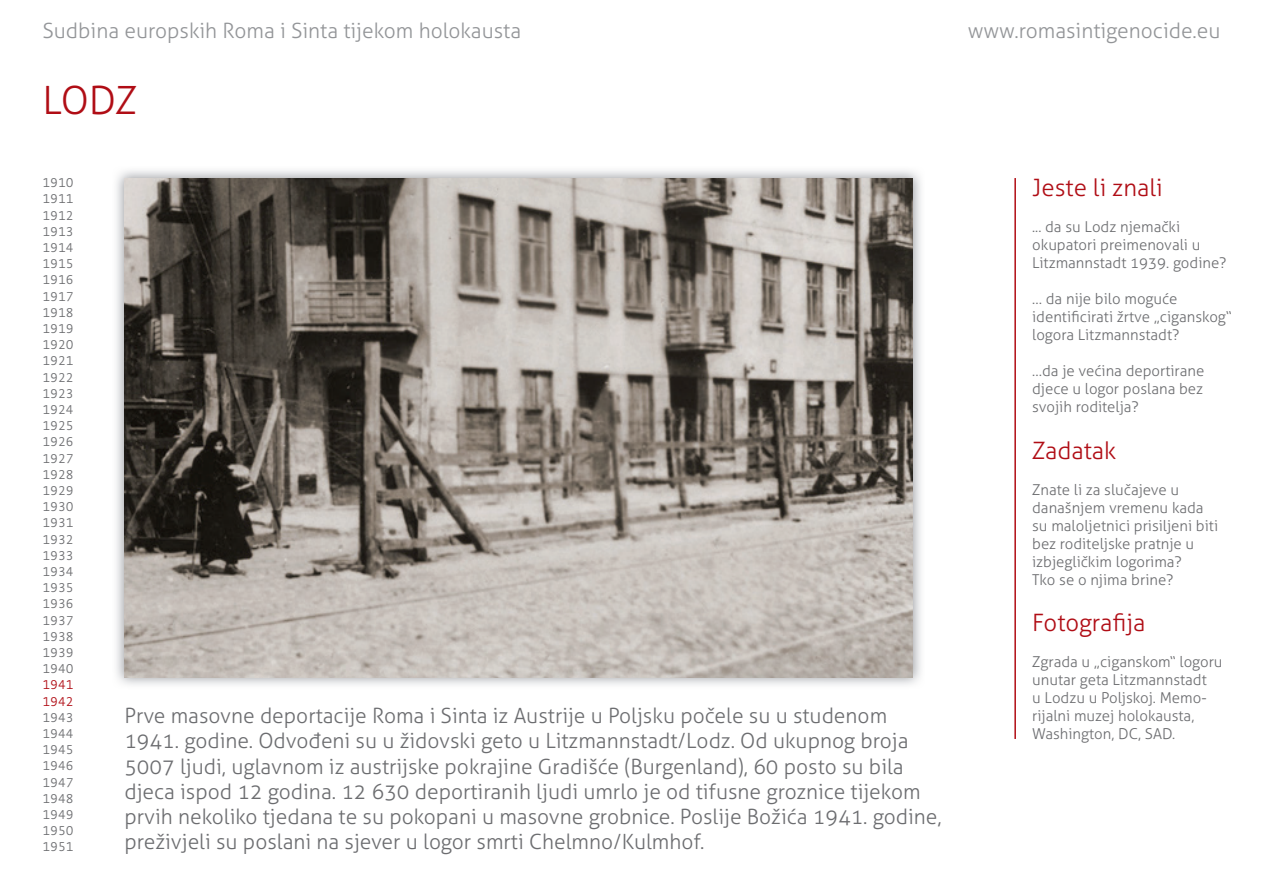
<style>
.page{position:relative;width:1263px;height:893px;background:#fff}
.page>*{position:absolute;margin:0;border:0;box-sizing:border-box;transform-origin:0 0}
.t1{font:300 39px "Aller";color:#b00d15}
.t2{font:300 24px "Aller";color:#b00d15}
.t3{font:300 21px/25.2px "Aller";color:#6c6d70}
.t4{font:300 21px "Aller";color:#939598}
.t5{font:300 15px/18px "Aller";color:#6c6d70}
.t6{font:300 13.5px/16.2px "Strada TF";color:#6c6d70;text-align:justify}
.t7{font:300 13.5px/16.2px "Strada TF";color:#b00d15}
</style>
<div class="page">
<img style="left:124px;top:178px;width:789px;height:499px">
<hr style="left:1014px;top:178px;width:2px;height:561px;background:#b00d15">
<h3 class="t4" style="left:43px;top:18px;width:480px">Sudbina europskih Roma i Sinta tijekom holokausta</h3>
<h3 class="t4" style="left:968px;top:18px;width:254px">www.romasintigenocide.eu</h3>
<h1 class="t1" style="left:43px;top:76px;width:96px">LODZ</h1>
<p class="t6" style="left:43px;top:175px;width:33px">1910<br>1911<br>1912<br>1913<br>1914<br>1915<br>1916<br>1917<br>1918<br>1919<br>1920<br>1921<br>1922<br>1923<br>1924<br>1925<br>1926<br>1927<br>1928<br>1929<br>1930<br>1931<br>1932<br>1933<br>1934<br>1935<br>1936<br>1937<br>1938<br>1939<br>1940</p>
<p class="t7" style="left:43px;top:677px;width:33px">1941<br>1942</p>
<p class="t6" style="left:43px;top:709px;width:33px">1943<br>1944<br>1945<br>1946<br>1947<br>1948<br>1949<br>1950<br>1951</p>
<p class="t3" style="left:124px;top:703px;width:819px">Prve masovne deportacije Roma i Sinta iz Austrije u Poljsku počele su u studenom 1941. godine. Odvođeni su u židovski geto u Litzmannstadt/Lodz. Od ukupnog broja 5007 ljudi, uglavnom iz austrijske pokrajine Gradišće (Burgenland), 60 posto su bila djeca ispod 12 godina. 12 630 deportiranih ljudi umrlo je od tifusne groznice tijekom prvih nekoliko tjedana te su pokopani u masovne grobnice. Poslije Božića 1941. godine, preživjeli su poslani na sjever u logor smrti Chelmno/Kulmhof.</p>
<h2 class="t2" style="left:1032px;top:173px;width:132px">Jeste li znali</h2>
<p class="t5" style="left:1032px;top:217px;width:196px">... da su Lodz njemački okupatori preimenovali u<br>Litzmannstadt 1939. godine?</p>
<p class="t5" style="left:1032px;top:289px;width:201px">… da nije bilo moguće identificirati žrtve „ciganskog“ logora Litzmannstadt?</p>
<p class="t5" style="left:1032px;top:361px;width:174px;text-align:justify">…da je većina deportirane djece u logor poslana bez svojih roditelja?</p>
<h2 class="t2" style="left:1032px;top:436px;width:85px">Zadatak</h2>
<p class="t5" style="left:1032px;top:480px;width:187px">Znate li za slučajeve u današnjem vremenu kada su maloljetnici prisiljeni biti bez roditeljske pratnje u izbjegličkim logorima?<br>Tko se o njima brine?</p>
<h2 class="t2" style="left:1032px;top:608px;width:115px">Fotografija</h2>
<p class="t5" style="left:1032px;top:653px;width:192px">Zgrada u „ciganskom“ logoru unutar geta Litzmannstadt<br>u Lodzu u Poljskoj. Memo&shy;rijalni muzej holokausta,<br>Washington, DC, SAD.</p>
</div>
